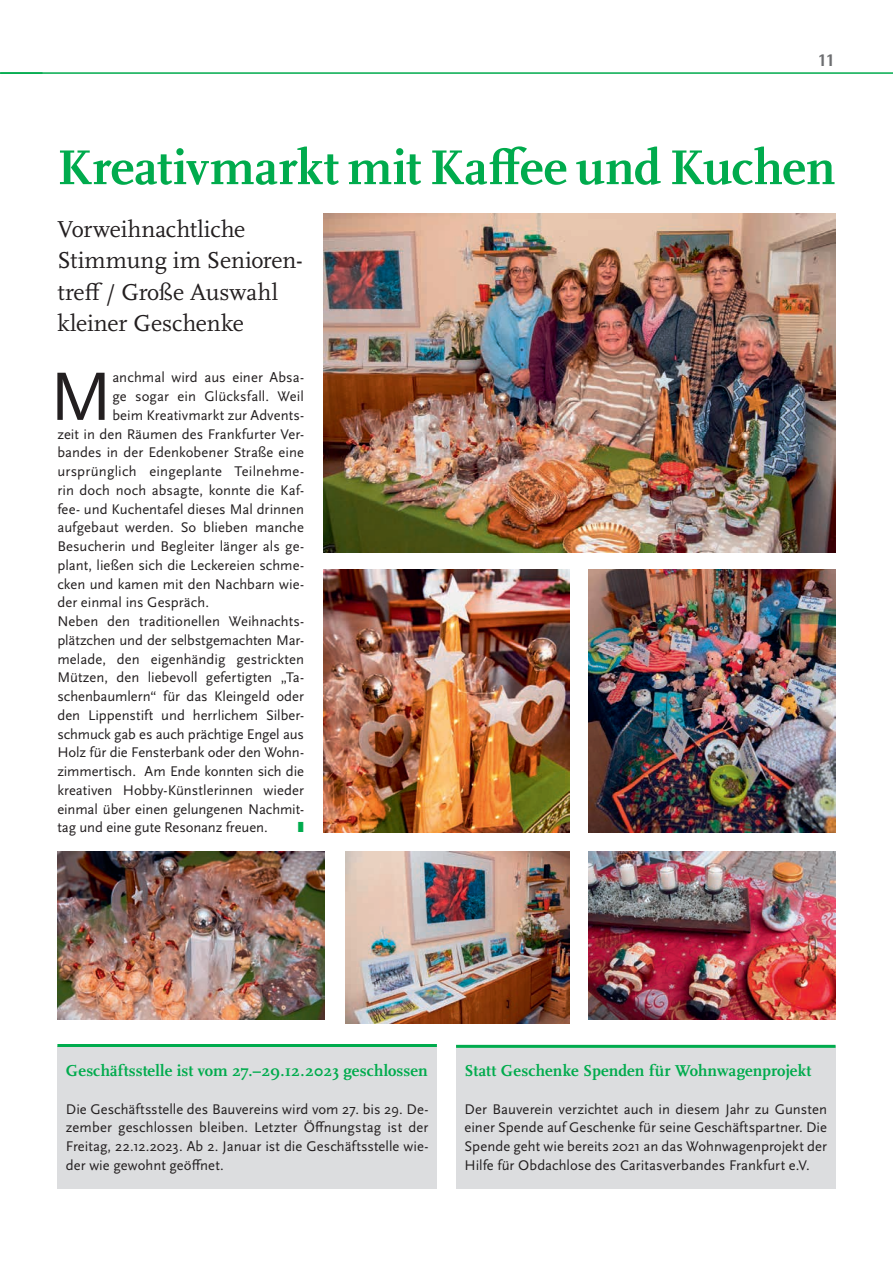
<style>
.page{position:relative;width:893px;height:1263px;background:#fff}
.page>*{position:absolute;margin:0;border:0;box-sizing:border-box;transform-origin:0 0}
.t1{font:71.4px "Scala Sans Pro";color:#231f20}
.t2{font:700 51px "Scala Pro";color:#00ab4d}
.t3{font:24px/31.5px "Scala Pro";letter-spacing:-.005em;color:#231f20}
.t4{font:800 18px "Rotis Semi Sans Std";color:#6c6d70}
.t5{font:700 16.5px "Scala Pro";letter-spacing:.005em;color:#00ab4d}
.t6{font:14.7px/18.8px "Scala Sans Pro";color:#231f20;text-align:justify}
</style>
<div class="page">
<img style="left:57px;top:851px;width:267px;height:169px">
<img style="left:323px;top:570px;width:247px;height:262px">
<img style="left:589px;top:570px;width:247px;height:262px">
<img style="left:345px;top:851px;width:225px;height:172px">
<img style="left:589px;top:851px;width:247px;height:169px">
<img style="left:323px;top:214px;width:513px;height:339px">
<div style="left:57px;top:1046px;width:380px;height:143px;background:#dcdddf"></div>
<hr style="left:59px;top:1044px;width:376px;height:3px;background:#00ab4d">
<div style="left:456px;top:1047px;width:380px;height:142px;background:#dcdddf"></div>
<hr style="left:458px;top:1045px;width:376px;height:3px;background:#00ab4d">
<hr style="left:1px;top:72px;width:892px;height:2px;background:#00ab4d">
<p class="t4" style="left:818px;top:48px;width:19px">11</p>
<h2 class="t2" style="left:57px;top:138px;width:780px">Kreativmarkt mit Kaffee und Kuchen</h2>
<h3 class="t3" style="left:57px;top:214px;width:247px">Vorweihnachtliche<br>Stimmung im Senioren&shy;treff / Große Auswahl kleiner Geschenke</h3>
<h1 class="t1" style="left:50px;top:356px;width:64px">M</h1>
<p class="t6" style="left:112px;top:368px;width:193px">anchmal wird aus einer Absa-</p>
<p class="t6" style="left:112px;top:387px;width:193px">ge sogar ein Glücksfall. Weil</p>
<p class="t6" style="left:112px;top:406px;width:193px">beim Kreativmarkt zur Advents-</p>
<p class="t6" style="left:57px;top:424px;width:248px">zeit in den Räumen des Frankfurter Ver-</p>
<p class="t6" style="left:57px;top:443px;width:248px">bandes in der Edenkobener Straße eine</p>
<p class="t6" style="left:57px;top:462px;width:248px">ursprünglich eingeplante Teilnehme-</p>
<p class="t6" style="left:57px;top:481px;width:248px">rin doch noch absagte, konnte die Kaf-</p>
<p class="t6" style="left:57px;top:499px;width:248px">fee- und Kuchentafel dieses Mal drinnen</p>
<p class="t6" style="left:57px;top:518px;width:248px">aufgebaut werden. So blieben manche</p>
<p class="t6" style="left:57px;top:537px;width:248px">Besucherin und Begleiter länger als ge-</p>
<p class="t6" style="left:57px;top:556px;width:248px">plant, ließen sich die Leckereien schme-</p>
<p class="t6" style="left:57px;top:574px;width:248px">cken und kamen mit den Nachbarn wie-</p>
<p class="t6" style="left:57px;top:593px;width:153px">der einmal ins Gespräch.</p>
<p class="t6" style="left:57px;top:612px;width:248px">Neben den traditionellen Weihnachts-</p>
<p class="t6" style="left:57px;top:631px;width:248px">plätzchen und der selbstgemachten Mar-</p>
<p class="t6" style="left:57px;top:649px;width:248px">melade, den eigenhändig gestrickten</p>
<p class="t6" style="left:57px;top:668px;width:248px">Mützen, den liebevoll gefertigten „Ta-</p>
<p class="t6" style="left:57px;top:687px;width:248px">schenbaumlern“ für das Kleingeld oder</p>
<p class="t6" style="left:57px;top:706px;width:248px">den Lippenstift und herrlichem Silber-</p>
<p class="t6" style="left:57px;top:724px;width:248px">schmuck gab es auch prächtige Engel aus</p>
<p class="t6" style="left:57px;top:743px;width:248px">Holz für die Fensterbank oder den Wohn-</p>
<p class="t6" style="left:57px;top:762px;width:248px">zimmertisch. Am Ende konnten sich die</p>
<p class="t6" style="left:57px;top:781px;width:248px">kreativen Hobby-Künstlerinnen wieder</p>
<p class="t6" style="left:57px;top:799px;width:248px">einmal über einen gelungenen Nachmit-</p>
<p class="t6" style="left:57px;top:818px;width:212px">tag und eine gute Resonanz freuen.</p>
<p class="t5" style="left:66px;top:1061px;width:363px">Geschäftsstelle ist vom 27.–29.12.2023 geschlossen</p>
<p class="t6" style="left:66px;top:1099px;width:364px">Die Geschäftsstelle des Bauvereins wird vom 27. bis 29. De&shy;zember geschlossen bleiben. Letzter Öffnungstag ist der Freitag, 22.12.2023. Ab 2. Januar ist die Geschäftsstelle wie&shy;der wie gewohnt geöffnet.</p>
<p class="t5" style="left:465px;top:1061px;width:348px">Statt Geschenke Spenden für Wohnwagenprojekt</p>
<p class="t6" style="left:465px;top:1099px;width:364px">Der Bauverein verzichtet auch in diesem Jahr zu Gunsten einer Spende auf Geschenke für seine Geschäftspartner. Die Spende geht wie bereits 2021 an das Wohnwagenprojekt der Hilfe für Obdachlose des Caritasverbandes Frankfurt e.V.</p>
</div>
